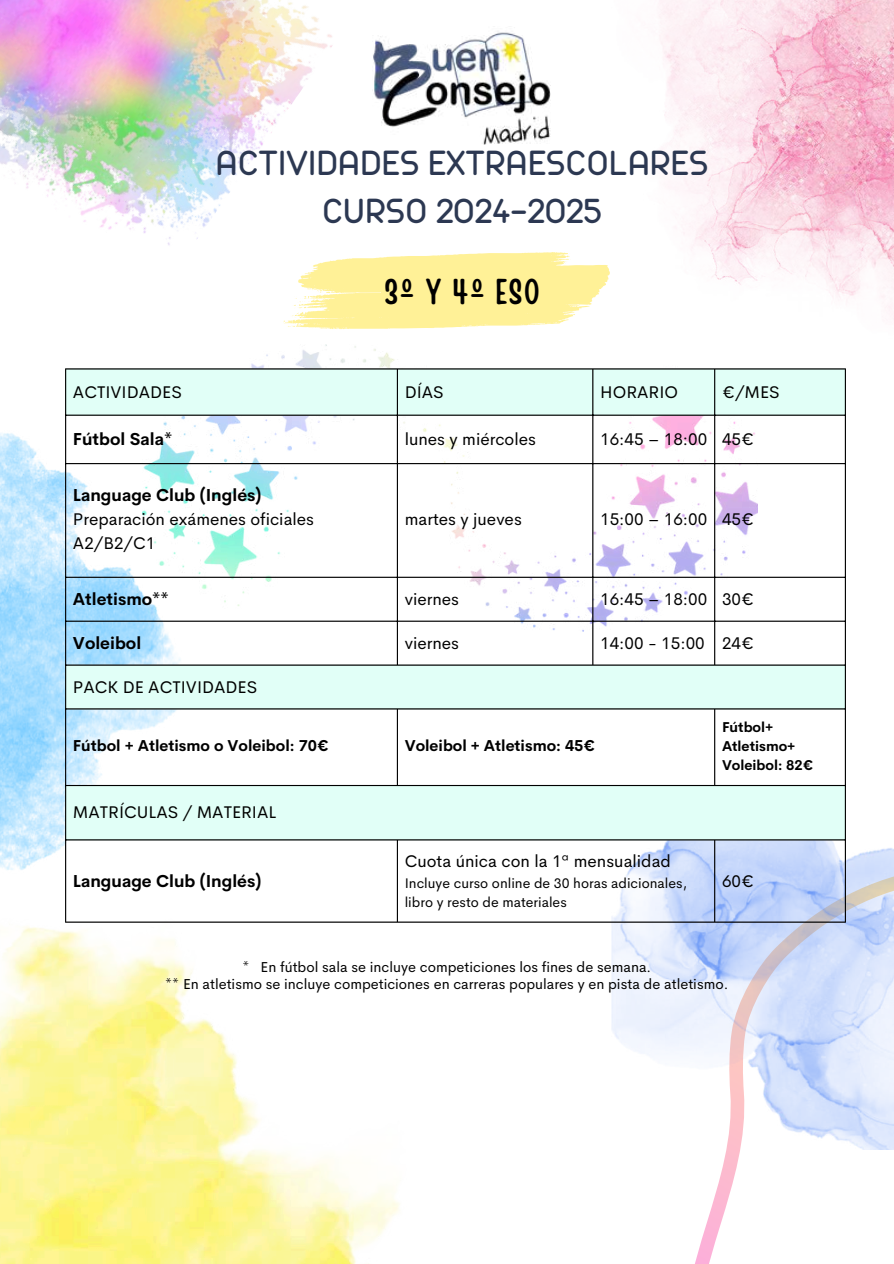
<style>
.page{position:relative;width:894px;height:1264px;background:#fff}
.page>*{position:absolute;margin:0;border:0;box-sizing:border-box;transform-origin:0 0}
.t1{font:37.8px/47.2px "Arista Pro";color:#2c3852;text-align:center}
.t2{font:35.7px "Handy Casual Condensed";letter-spacing:.04em;color:#000}
.t3{font:16.95px/23.7px "Cerebri Sans";color:#000}
.t4{font:700 16.95px "Cerebri Sans";color:#000}
.t5{font:700 15.45px "Cerebri Sans";color:#000}
.t6{font:14.4px/16.8px "Cerebri Sans";color:#000;text-align:center}
.t7{font:13.95px/19.2px "Cerebri Sans";color:#000}
.t8{font:700 13.95px/19.2px "Cerebri Sans";color:#000}
</style>
<div class="page">
<img style="left:0;top:0;width:333px;height:245px">
<svg style="left:695px;top:1149px;width:198px;height:114px"></svg>
<svg style="left:283px;top:252px;width:327px;height:77px"></svg>
<img style="left:659px;top:0;width:234px;height:319px">
<img style="left:611px;top:711px;width:282px;height:438px">
<img style="left:0;top:918px;width:425px;height:345px">
<img style="left:373px;top:31px;width:177px;height:113px">
<img style="left:0;top:433px;width:181px;height:496px">
<svg style="left:66px;top:369px;width:778px;height:470px"></svg>
<hr style="left:65px;top:369px;width:1px;height:552px;background:#000">
<hr style="left:397px;top:369px;width:1px;height:295px;background:#000">
<hr style="left:397px;top:709px;width:1px;height:76px;background:#000">
<hr style="left:397px;top:840px;width:1px;height:81px;background:#000">
<hr style="left:592px;top:369px;width:1px;height:295px;background:#000">
<hr style="left:714px;top:369px;width:1px;height:295px;background:#000">
<hr style="left:714px;top:709px;width:1px;height:76px;background:#000">
<hr style="left:714px;top:840px;width:1px;height:81px;background:#000">
<hr style="left:844px;top:369px;width:1px;height:552px;background:#000">
<hr style="left:65px;top:368px;width:780px;height:1px;background:#000">
<hr style="left:65px;top:414px;width:780px;height:2px;background:#000">
<hr style="left:65px;top:463px;width:780px;height:1px;background:#000">
<hr style="left:65px;top:576px;width:780px;height:2px;background:#000">
<hr style="left:65px;top:620px;width:780px;height:1px;background:#000">
<hr style="left:65px;top:664px;width:780px;height:1px;background:#000">
<hr style="left:65px;top:708px;width:780px;height:1px;background:#000">
<hr style="left:65px;top:785px;width:780px;height:1px;background:#000">
<hr style="left:65px;top:839px;width:780px;height:1px;background:#000">
<hr style="left:65px;top:921px;width:780px;height:1px;background:#000">
<h1 class="t1" style="left:215px;top:143px;width:494px">ACTIVIDADES EXTRAESCOLARES<br>CURSO 2024-2025</h1>
<h2 class="t2" style="left:384px;top:268px;width:157px">3º Y 4º ESO</h2>
<p class="t3" style="left:73px;top:380px;width:110px">ACTIVIDADES</p>
<p class="t3" style="left:404px;top:380px;width:41px">DÍAS</p>
<p class="t3" style="left:600px;top:380px;width:79px">HORARIO</p>
<p class="t3" style="left:721px;top:380px;width:59px">€/MES</p>
<p class="t4" style="left:73px;top:428px;width:101px">Fútbol Sala*</p>
<p class="t3" style="left:404px;top:427px;width:133px">lunes y miércoles</p>
<p class="t3" style="left:600px;top:427px;width:155px">16:45 – 18:00 45€</p>
<p class="t4" style="left:73px;top:484px;width:190px">Language Club (Inglés)</p>
<p class="t3" style="left:73px;top:507px;width:243px">Preparación exámenes oficiales<br>A2/B2/C1</p>
<p class="t3" style="left:404px;top:507px;width:119px">martes y jueves</p>
<p class="t3" style="left:600px;top:507px;width:155px">15:00 – 16:00 45€</p>
<p class="t4" style="left:73px;top:588px;width:97px">Atletismo**</p>
<p class="t3" style="left:404px;top:587px;width:56px">viernes</p>
<p class="t3" style="left:600px;top:587px;width:155px">16:45 – 18:00 30€</p>
<p class="t4" style="left:73px;top:631px;width:70px">Voleibol</p>
<p class="t3" style="left:404px;top:631px;width:56px">viernes</p>
<p class="t3" style="left:600px;top:631px;width:155px">14:00 - 15:00 24€</p>
<p class="t3" style="left:73px;top:675px;width:186px">PACK DE ACTIVIDADES</p>
<p class="t5" style="left:73px;top:735px;width:257px">Fútbol + Atletismo o Voleibol: 70€</p>
<p class="t5" style="left:404px;top:735px;width:192px">Voleibol + Atletismo: 45€</p>
<p class="t3" style="left:73px;top:799px;width:205px">MATRÍCULAS / MATERIAL</p>
<p class="t8" style="left:721px;top:717px;width:93px">Fútbol+<br>Atletismo+<br>Voleibol: 82€</p>
<p class="t4" style="left:73px;top:869px;width:190px">Language Club (Inglés)</p>
<p class="t3" style="left:404px;top:849px;width:267px">Cuota única con la 1ª mensualidad</p>
<p class="t7" style="left:404px;top:873px;width:284px">Incluye curso online de 30 horas adicionales, libro y resto de materiales</p>
<p class="t3" style="left:721px;top:868px;width:34px">60€</p>
<p class="t6" style="left:165px;top:959px;width:564px">* En fútbol sala se incluye competiciones los fines de semana.<br>** En atletismo se incluye competiciones en carreras populares y en pista de atletismo.</p>
</div>
